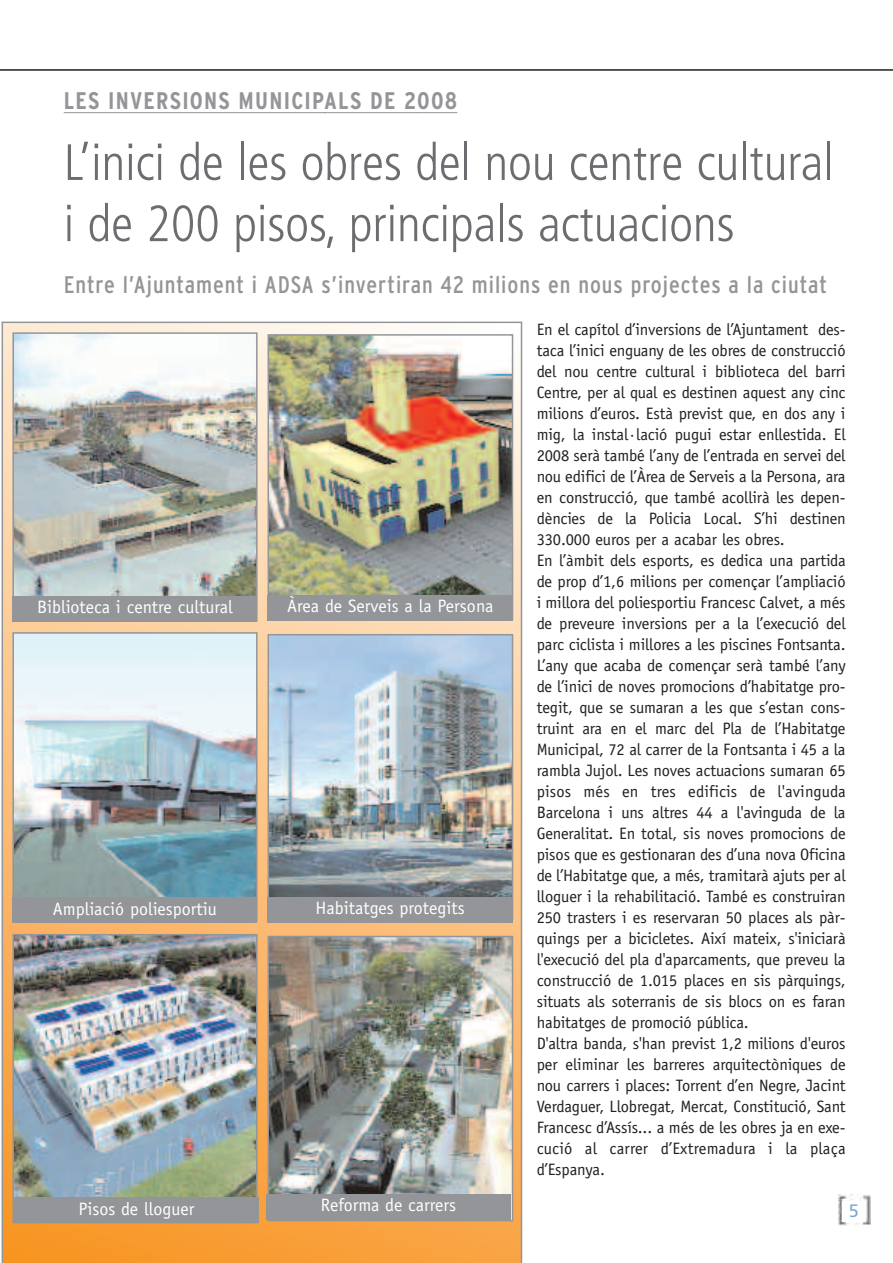
<style>
.page{position:relative;width:893px;height:1263px;background:#fff}
.page>*{position:absolute;margin:0;border:0;box-sizing:border-box;transform-origin:0 0}
.t1{font:300 condensed 51px/61.2px "Frutiger";color:#6c6d70}
.t2{font:condensed 24px "Interstate";letter-spacing:.04em;color:#939598}
.t3{font:700 condensed 24px "Interstate";letter-spacing:.055em;color:#939598}
.t4{font:18px "Officina Sans";color:#fff}
.t5{font:18px "Frutiger";color:#7ca7d8}
.t6{font:16.5px/21px "Officina Sans";letter-spacing:-.01em;color:#231f20}
</style>
<div class="page">
<hr style="left:0;top:69px;width:893px;height:2px;background:#231f20">
<img style="left:838px;top:1194px;width:32px;height:32px">
<div style="left:843px;top:1201px;width:22px;height:21px;background:#fff"></div>
<svg style="left:2px;top:322px;width:520px;height:941px;background:#f4ba78"></svg>
<svg style="left:64px;top:112px;width:24px;height:1px"></svg>
<hr style="left:88px;top:112px;width:237px;height:1px;background:#939598">
<hr style="left:324px;top:112px;width:94px;height:1px;background:#939598">
<hr style="left:417px;top:112px;width:40px;height:1px;background:#939598">
<img style="left:15px;top:335px;width:240px;height:261px">
<div style="left:12px;top:332px;width:246px;height:290px;border:2px solid #939598"></div>
<img style="left:271px;top:337px;width:239px;height:258px">
<div style="left:268px;top:334px;width:245px;height:286px;border:2px solid #939598"></div>
<img style="left:15px;top:635px;width:240px;height:262px">
<div style="left:12px;top:632px;width:246px;height:289px;border:2px solid #939598"></div>
<img style="left:271px;top:637px;width:239px;height:260px">
<div style="left:268px;top:634px;width:245px;height:285px;border:2px solid #939598"></div>
<img style="left:15px;top:937px;width:240px;height:261px">
<div style="left:12px;top:934px;width:246px;height:289px;border:2px solid #939598"></div>
<img style="left:271px;top:939px;width:239px;height:255px">
<div style="left:268px;top:936px;width:245px;height:285px;border:2px solid #939598"></div>
<div style="left:13px;top:596px;width:244px;height:25px;background:#939598"></div>
<div style="left:12px;top:897px;width:245px;height:26px;background:#939598"></div>
<div style="left:14px;top:1198px;width:245px;height:25px;background:#939598"></div>
<div style="left:266px;top:1194px;width:245px;height:25px;background:#939598"></div>
<div style="left:267px;top:897px;width:246px;height:25px;background:#939598"></div>
<div style="left:268px;top:595px;width:245px;height:25px;background:#939598"></div>
<h2 class="t3" style="left:64px;top:87px;width:395px">LES INVERSIONS MUNICIPALS DE 2008</h2>
<h1 class="t1" style="left:64px;top:136px;width:771px">L’inici de les obres del nou centre cultural i de 200 pisos, principals actuacions</h1>
<h2 class="t2" style="left:64px;top:270px;width:765px">Entre l’Ajuntament i ADSA s’invertiran 42 milions en nous projectes a la ciutat</h2>
<p class="t4" style="left:37px;top:600px;width:197px">Biblioteca i centre cultural</p>
<p class="t4" style="left:287px;top:599px;width:208px">Àrea de Serveis a la Persona</p>
<p class="t4" style="left:53px;top:902px;width:165px">Ampliació poliesportiu</p>
<p class="t4" style="left:316px;top:901px;width:151px">Habitatges protegits</p>
<p class="t4" style="left:78px;top:1202px;width:118px">Pisos de lloguer</p>
<p class="t4" style="left:321px;top:1198px;width:137px">Reforma de carrers</p>
<p class="t6" style="left:537px;top:320px;width:311px">En el capítol d’inversions de l’Ajuntament des&shy;taca l’inici enguany de les obres de construcció del nou centre cultural i biblioteca del barri Centre, per al qual es destinen aquest any cinc milions d’euros. Està previst que, en dos any i mig, la instal·lació pugui estar enllestida. El 2008 serà també l’any de l’entrada en servei del nou edifici de l’Àrea de Serveis a la Persona, ara en construcció, que també acollirà les depen&shy;dències de la Policia Local. S’hi destinen 330.000 euros per a acabar les obres.<br>En l’àmbit dels esports, es dedica una partida de prop d’1,6 milions per començar l’ampliació i millora del poliesportiu Francesc Calvet, a més de preveure inversions per a la l’execució del parc ciclista i millores a les piscines Fontsanta.<br>L’any que acaba de començar serà també l’any de l’inici de noves promocions d’habitatge pro&shy;tegit, que se sumaran a les que s’estan cons&shy;truint ara en el marc del Pla de l’Habitatge Municipal, 72 al carrer de la Fontsanta i 45 a la rambla Jujol. Les noves actuacions sumaran 65 pisos més en tres edificis de l'avinguda Barcelona i uns altres 44 a l'avinguda de la Generalitat. En total, sis noves promocions de pisos que es gestionaran des d’una nova Oficina de l’Habitatge que, a més, tramitarà ajuts per al lloguer i la rehabilitació. També es construiran 250 trasters i es reservaran 50 places als pàr&shy;quings per a bicicletes. Així mateix, s'iniciarà l'execució del pla d'aparcaments, que preveu la construcció de 1.015 places en sis pàrquings, situats als soterranis de sis blocs on es faran habitatges de promoció pública.<br>D'altra banda, s'han previst 1,2 milions d'euros per eliminar les barreres arquitectòniques de nou carrers i places: Torrent d’en Negre, Jacint Verdaguer, Llobregat, Mercat, Constitució, Sant Francesc d’Assís... a més de les obres ja en exe&shy;cució al carrer d’Extremadura i la plaça d’Espanya.</p>
<p class="t5" style="left:849px;top:1203px;width:12px">5</p>
</div>
